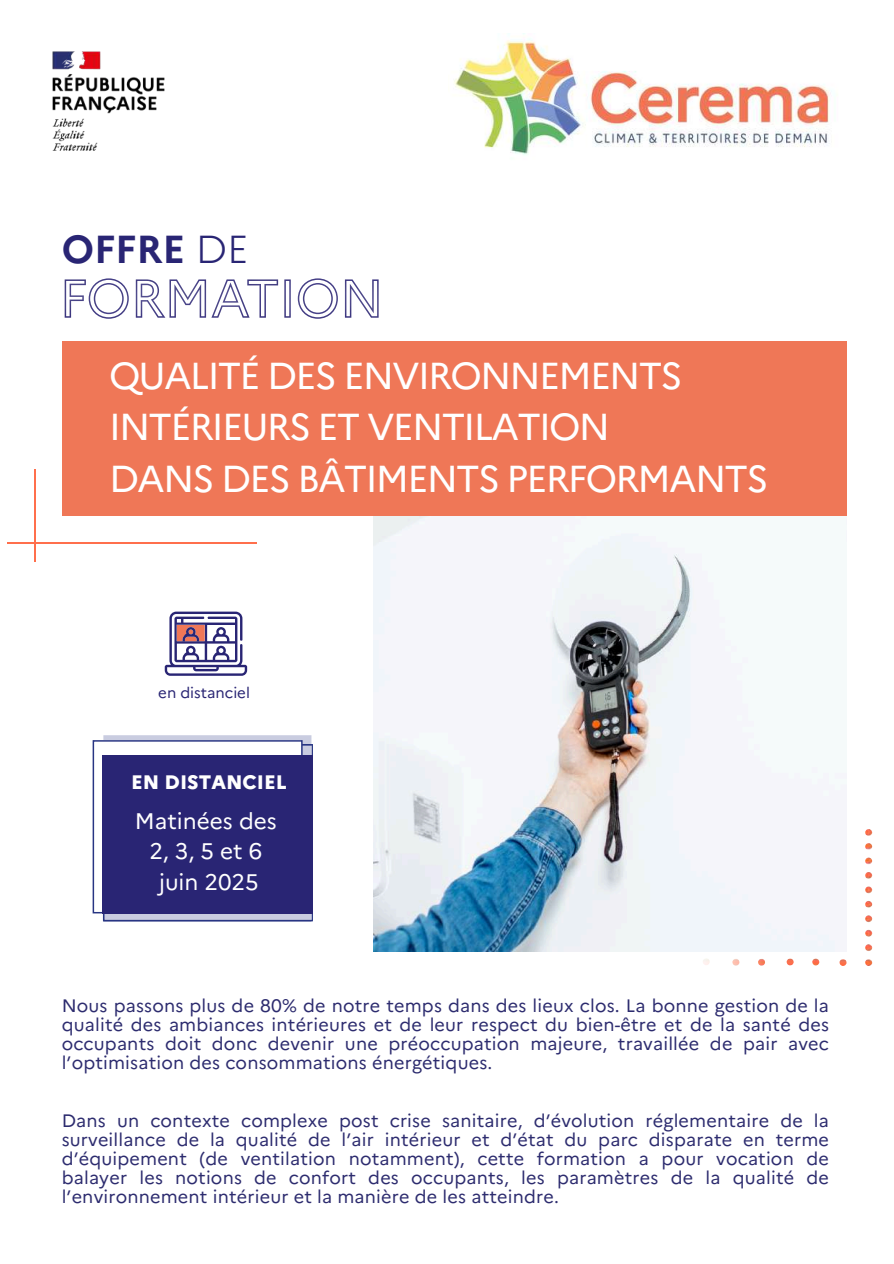
<style>
.page{position:relative;width:894px;height:1264px;background:#fff}
.page>*{position:absolute;margin:0;border:0;box-sizing:border-box;transform-origin:0 0}
.t1{font:700 39px "Marianne";color:#292574}
.t2{font:37.5px/51.8px "Marianne";letter-spacing:-.05em;color:#fff}
.t3{font:22.5px/30.3px "Marianne";color:#fff;text-align:center}
.t4{font:800 19.5px "Marianne";color:#fff}
.t5{font:18px/19.2px "Marianne";letter-spacing:.01em;color:#2d2c6f;text-align:justify}
.t6{font:15px "Marianne";color:#292574}
.s1{font-weight:300}
</style>
<div class="page">
<img style="left:757px;top:951px;width:7px;height:14px">
<img style="left:732px;top:951px;width:7px;height:14px">
<img style="left:812px;top:951px;width:7px;height:14px">
<img style="left:786px;top:951px;width:7px;height:14px">
<img style="left:865px;top:829px;width:6px;height:137px">
<img style="left:839px;top:959px;width:7px;height:6px">
<img style="left:865px;top:843px;width:6px;height:108px">
<img style="left:65px;top:278px;width:313px;height:41px">
<img style="left:52px;top:51px;width:113px;height:100px">
<svg style="left:93px;top:735px;width:220px;height:186px"></svg>
<div style="left:103px;top:755px;width:209px;height:158px;background:#292574"></div>
<svg style="left:165px;top:611px;width:82px;height:64px"></svg>
<hr style="left:7px;top:542px;width:249px;height:1px;background:#ff6f4c">
<hr style="left:34px;top:469px;width:2px;height:92px;background:#ff6f4c">
<img style="left:373px;top:515px;width:473px;height:436px">
<div style="left:62px;top:340px;width:784px;height:175px;background:#ef7757"></div>
<img style="left:454px;top:38px;width:377px;height:117px">
<h1 class="t1" style="left:62px;top:226px;width:188px">OFFRE <span class="s1">DE</span></h1>
<h2 class="t2" style="left:109px;top:349px;width:660px">QUALITÉ DES ENVIRONNEMENTS<br>INTÉRIEURS ET VENTILATION<br>DANS DES BÂTIMENTS PERFORMANTS</h2>
<p class="t6" style="left:158px;top:683px;width:93px">en distanciel</p>
<p class="t4" style="left:131px;top:770px;width:157px">EN DISTANCIEL</p>
<p class="t3" style="left:135px;top:805px;width:143px">Matinées des<br>2,3,5et6 juin 2025</p>
<p class="t5" style="left:62px;top:995px;width:768px">Nous passons plus de 80% de notre temps dans des lieux clos. La bonne gestion de la qualité des ambiances intérieures et de leur respect du bien-être et de la santé des occupants doit donc devenir une préoccupation majeure, travaillée de pair avec l’optimisation des consommations énergétiques.</p>
<p class="t5" style="left:62px;top:1110px;width:768px">Dans un contexte complexe post crise sanitaire, d’évolution réglementaire de la surveillance de la qualité de l’air intérieur et d’état du parc disparate en terme d’équipement (de ventilation notamment), cette formation a pour vocation de balayer les notions de confort des occupants, les paramètres de la qualité de l’environnement intérieur et la manière de les atteindre.</p>
</div>
